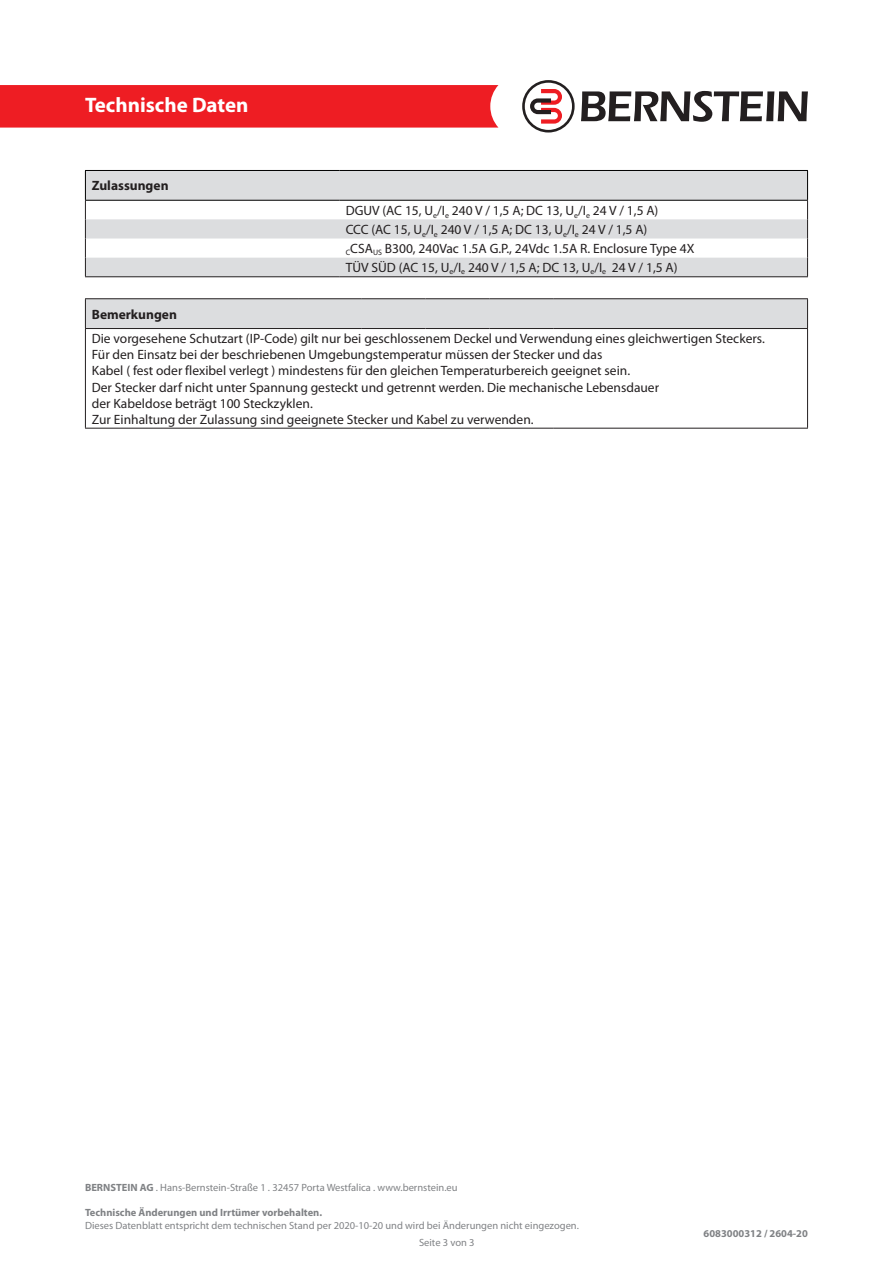
<style>
.page{position:relative;width:893px;height:1263px;background:#fff}
.page>*{position:absolute;margin:0;border:0;box-sizing:border-box;transform-origin:0 0}
.t1{font:700 21px "Myriad Pro";color:#fff}
.t2{font:13.5px "Myriad Pro";color:#231f20}
.t3{font:700 13.5px "Myriad Pro";color:#231f20}
.t4{font:10.5px "Myriad Pro";color:#808285}
.t5{font:700 10.5px "Myriad Pro";color:#808285}
.s1{font-weight:700}
</style>
<div class="page">
<div style="left:0;top:85px;width:498px;height:43px;background:#ee1d23"></div>
<svg style="left:581px;top:91px;width:227px;height:31px"></svg>
<svg style="left:522px;top:80px;width:53px;height:53px"></svg>
<div style="left:85px;top:299px;width:723px;height:29px;background:#dcdddf"></div>
<hr style="left:85px;top:329px;width:1px;height:99px;background:#231f20">
<hr style="left:807px;top:329px;width:1px;height:99px;background:#231f20">
<hr style="left:85px;top:298px;width:213px;height:1px;background:#231f20">
<hr style="left:298px;top:298px;width:64px;height:1px;background:#231f20">
<hr style="left:362px;top:298px;width:64px;height:1px;background:#231f20">
<hr style="left:426px;top:298px;width:63px;height:1px;background:#231f20">
<hr style="left:489px;top:298px;width:64px;height:1px;background:#231f20">
<hr style="left:553px;top:298px;width:255px;height:1px;background:#231f20">
<hr style="left:85px;top:328px;width:213px;height:1px;background:#231f20">
<hr style="left:298px;top:328px;width:64px;height:1px;background:#231f20">
<hr style="left:362px;top:328px;width:64px;height:1px;background:#231f20">
<hr style="left:426px;top:328px;width:63px;height:1px;background:#231f20">
<hr style="left:489px;top:328px;width:64px;height:1px;background:#231f20">
<hr style="left:553px;top:328px;width:255px;height:1px;background:#231f20">
<hr style="left:85px;top:428px;width:213px;height:1px;background:#231f20">
<hr style="left:298px;top:428px;width:64px;height:1px;background:#231f20">
<hr style="left:362px;top:428px;width:64px;height:1px;background:#231f20">
<hr style="left:426px;top:428px;width:63px;height:1px;background:#231f20">
<hr style="left:489px;top:428px;width:64px;height:1px;background:#231f20">
<hr style="left:553px;top:428px;width:255px;height:1px;background:#231f20">
<svg style="left:86px;top:171px;width:721px;height:105px;fill:#dcdddf"></svg>
<hr style="left:85px;top:170px;width:254px;height:1px;background:#000">
<hr style="left:339px;top:170px;width:469px;height:1px;background:#000">
<hr style="left:85px;top:200px;width:254px;height:1px;background:#000">
<hr style="left:339px;top:200px;width:469px;height:1px;background:#000">
<svg style="left:85px;top:171px;width:1px;height:105px"></svg>
<svg style="left:807px;top:171px;width:1px;height:105px"></svg>
<hr style="left:85px;top:276px;width:254px;height:1px;background:#231f20">
<hr style="left:339px;top:276px;width:469px;height:1px;background:#231f20">
<h1 class="t1" style="left:85px;top:91px;width:165px">Technische Daten</h1>
<p class="t3" style="left:92px;top:177px;width:78px">Zulassungen</p>
<p class="t2" style="left:346px;top:202px;width:314px">DGUV (AC 15, U<sub>e</sub>/I<sub>e</sub> 240 V / 1,5 A; DC 13, U<sub>e</sub>/I<sub>e</sub> 24 V / 1,5 A)</p>
<p class="t2" style="left:346px;top:221px;width:303px">CCC (AC 15, U<sub>e</sub>/I<sub>e</sub> 240 V / 1,5 A; DC 13, U<sub>e</sub>/I<sub>e</sub> 24 V / 1,5 A)</p>
<p class="t2" style="left:346px;top:240px;width:350px"><sub>C</sub>CSA<sub>US</sub> B300, 240Vac 1.5A G.P., 24Vdc 1.5A R. Enclosure Type 4X</p>
<p class="t2" style="left:346px;top:259px;width:333px">TÜV SÜD (AC 15, U<sub>e</sub>/I<sub>e</sub> 240 V / 1,5 A; DC 13, U<sub>e</sub>/I<sub>e</sub> 24 V / 1,5 A)</p>
<p class="t3" style="left:92px;top:305px;width:87px">Bemerkungen</p>
<p class="t2" style="left:92px;top:330px;width:674px">Die vorgesehene Schutzart (IP-Code) gilt nur bei geschlossenem Deckel und Verwendung eines gleichwertigen Steckers.</p>
<p class="t2" style="left:92px;top:346px;width:512px">Für den Einsatz bei der beschriebenen Umgebungstemperatur müssen der Stecker und das</p>
<p class="t2" style="left:92px;top:362px;width:540px">Kabel ( fest oder flexibel verlegt ) mindestens für den gleichen Temperaturbereich geeignet sein.</p>
<p class="t2" style="left:92px;top:379px;width:569px">Der Stecker darf nicht unter Spannung gesteckt und getrennt werden. Die mechanische Lebensdauer</p>
<p class="t2" style="left:92px;top:395px;width:223px">der Kabeldose beträgt 100 Steckzyklen.</p>
<p class="t2" style="left:92px;top:411px;width:443px">Zur Einhaltung der Zulassung sind geeignete Stecker und Kabel zu verwenden.</p>
<p class="t4" style="left:85px;top:1181px;width:374px"><span class="s1">BERNSTEIN AG</span> . Hans-Bernstein-Straße 1 . 32457 Porta Westfalica . www.bernstein.eu</p>
<p class="t5" style="left:85px;top:1206px;width:239px">Technische Änderungen und Irrtümer vorbehalten.</p>
<p class="t4" style="left:85px;top:1219px;width:495px">Dieses Datenblatt entspricht dem technischen Stand per 2020-10-20 und wird bei Änderungen nicht eingezogen.</p>
<p class="t4" style="left:419px;top:1236px;width:57px">Seite 3 von 3</p>
<p class="t5" style="left:704px;top:1227px;width:106px">6083000312 / 2604-20</p>
</div>
